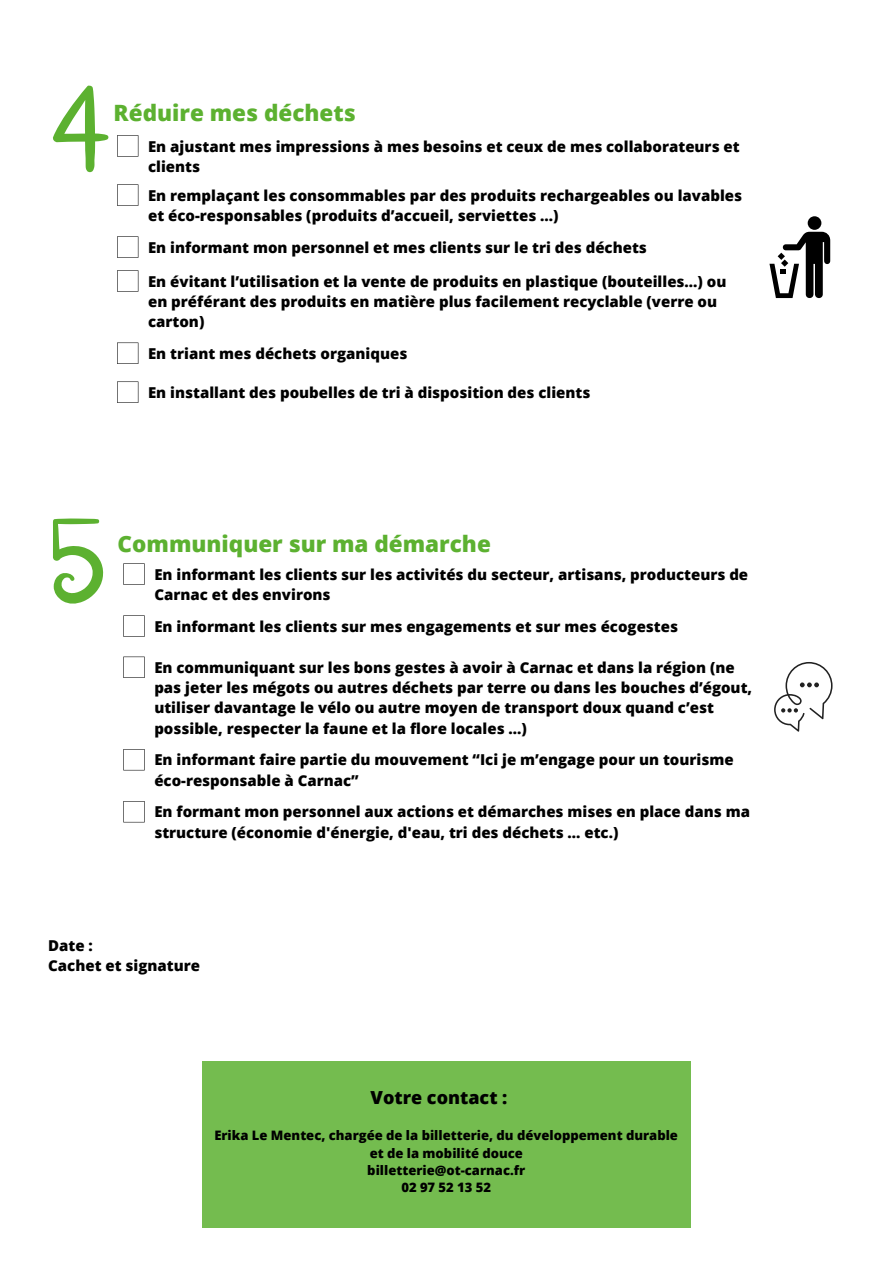
<style>
.page{position:relative;width:893px;height:1264px;background:#fff}
.page>*{position:absolute;margin:0;border:0;box-sizing:border-box;transform-origin:0 0}
.t1{font:94.35px "Railey";color:#5cb130}
.t2{font:800 22.5px "Open Sans";color:#5cb130}
.t3{font:800 18px "Open Sans";color:#000}
.t4{font:800 15px/20.2px "Open Sans";color:#000}
.t5{font:800 13.05px/17.4px "Open Sans";color:#000;text-align:center}
</style>
<div class="page">
<svg style="left:123px;top:563px;width:22px;height:21px"></svg>
<svg style="left:123px;top:615px;width:22px;height:21px"></svg>
<svg style="left:123px;top:656px;width:22px;height:22px"></svg>
<svg style="left:123px;top:749px;width:22px;height:21px"></svg>
<div style="left:202px;top:1061px;width:488px;height:166px;background:#74bc4f"></div>
<svg style="left:774px;top:662px;width:58px;height:69px"></svg>
<svg style="left:117px;top:236px;width:21px;height:22px"></svg>
<svg style="left:117px;top:270px;width:21px;height:22px"></svg>
<svg style="left:117px;top:342px;width:21px;height:22px"></svg>
<svg style="left:117px;top:135px;width:21px;height:22px"></svg>
<svg style="left:117px;top:184px;width:21px;height:22px"></svg>
<svg style="left:117px;top:381px;width:21px;height:22px"></svg>
<div style="left:807px;top:216px;width:14px;height:14px;background:#000;border-radius:50%"></div>
<svg style="left:769px;top:232px;width:61px;height:67px"></svg>
<svg style="left:123px;top:801px;width:22px;height:21px"></svg>
<h1 class="t1" style="left:48px;top:69px;width:66px">4</h1>
<h2 class="t2" style="left:114px;top:97px;width:243px">Réduire mes déchets</h2>
<p class="t4" style="left:148px;top:136px;width:593px">En ajustant mes impressions à mes besoins et ceux de mes collaborateurs et clients</p>
<p class="t4" style="left:148px;top:185px;width:595px">En remplaçant les consommables par des produits rechargeables ou lavables et éco-responsables (produits d’accueil, serviettes …)</p>
<p class="t4" style="left:148px;top:237px;width:500px">En informant mon personnel et mes clients sur le tri des déchets</p>
<p class="t4" style="left:148px;top:271px;width:580px">En évitant l’utilisation et la vente de produits en plastique (bouteilles…) ou en préférant des produits en matière plus facilement recyclable (verre ou carton)</p>
<p class="t4" style="left:148px;top:343px;width:261px">En triant mes déchets organiques</p>
<p class="t4" style="left:148px;top:382px;width:444px">En installant des poubelles de tri à disposition des clients</p>
<h1 class="t1" style="left:48px;top:500px;width:61px">5</h1>
<h2 class="t2" style="left:118px;top:528px;width:375px">Communiquer sur ma démarche</h2>
<p class="t4" style="left:154px;top:564px;width:595px">En informant les clients sur les activités du secteur, artisans, producteurs de<br>Carnac et des environs</p>
<p class="t4" style="left:154px;top:616px;width:525px">En informant les clients sur mes engagements et sur mes écogestes</p>
<p class="t4" style="left:154px;top:657px;width:599px">En communiquant sur les bons gestes à avoir à Carnac et dans la région (ne pas jeter les mégots ou autres déchets par terre ou dans les bouches d’égout, utiliser davantage le vélo ou autre moyen de transport doux quand c’est possible, respecter la faune et la flore locales …)</p>
<p class="t4" style="left:154px;top:749px;width:580px">En informant faire partie du mouvement “Ici je m’engage pour un tourisme éco-responsable à Carnac”</p>
<p class="t4" style="left:154px;top:801px;width:597px">En formant mon personnel aux actions et démarches mises en place dans ma structure (économie d'énergie, d'eau, tri des déchets ... etc.)</p>
<p class="t4" style="left:48px;top:934px;width:153px">Date :<br>Cachet et signature</p>
<p class="t3" style="left:370px;top:1085px;width:138px">Votre contact :</p>
<p class="t5" style="left:214px;top:1126px;width:465px">Erika Le Mentec, chargée de la billetterie, du développement durable et de la mobilité douce<br>billetterie@ot-carnac.fr<br>02 97 52 13 52</p>
</div>
